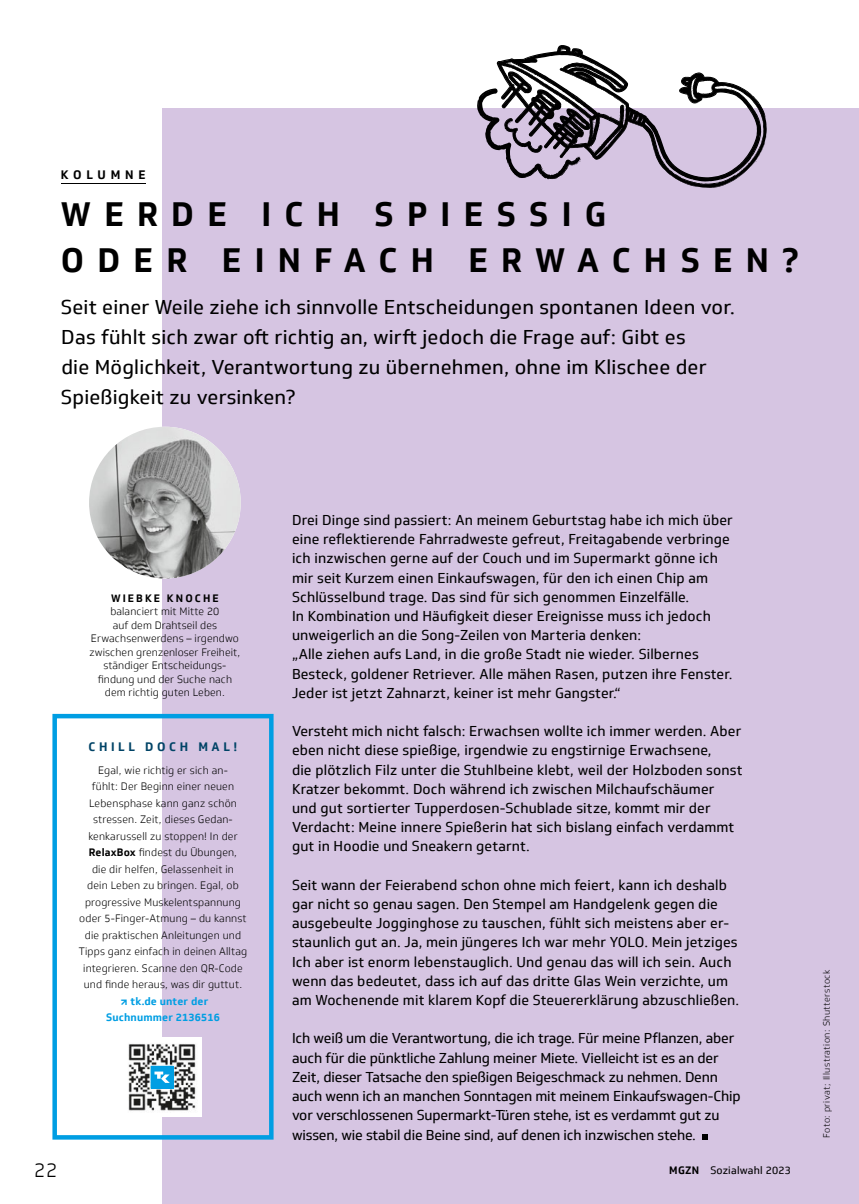
<style>
.page{position:relative;width:859px;height:1204px;background:#fff}
.page>*{position:absolute;margin:0;border:0;box-sizing:border-box;transform-origin:0 0}
.t1{font:700 33px/46.5px "Soleto TK Headline";letter-spacing:.4em;color:#000}
.t2{font:19.5px/30px "Soleto TK";letter-spacing:.01em;color:#000}
.t3{font:300 19.5px "Soleto TK";color:#000}
.t4{font:13.95px/19.2px "Soleto TK";letter-spacing:.01em;color:#000}
.t5{font:13.95px/19.2px "Soleto TK";letter-spacing:-.01em;color:#000}
.t6{font:700 12px "Soleto TK";letter-spacing:.3em;color:#004366}
.t7{font:700 12px "Soleto TK";letter-spacing:.4em;color:#000}
.t8{font:300 10.5px/16.5px "Soleto TK";letter-spacing:.015em;color:#000;text-align:center}
.t9{font:10.5px "Soleto TK";letter-spacing:.02em;color:#000}
.t10{font:300 9px "Soleto TK";letter-spacing:.05em;color:#000}
.s1{font-weight:700}
.s2{font-weight:700;color:#009ee3}
</style>
<div class="page">
<div style="left:162px;top:108px;width:697px;height:1095px;background:#d6c5e2"></div>
<svg style="left:702px;top:1134px;width:5px;height:5px"></svg>
<hr style="left:61px;top:183px;width:85px;height:1px;background:#000">
<svg style="left:52px;top:713px;width:222px;height:426px"></svg>
<svg style="left:477px;top:45px;width:290px;height:143px"></svg>
<img style="left:89px;top:426px;width:152px;height:152px;border-radius:76px">
<h2 class="t7" style="left:61px;top:167px;width:86px">KOLUMNE</h2>
<h2 class="t1" style="left:61px;top:191px;width:740px">WERDE ICH SPIESSIG<br>ODER EINFACH ERWACHSEN?</h2>
<h3 class="t2" style="left:61px;top:292px;width:676px">Seit einer Weile ziehe ich sinnvolle Entscheidungen spontanen Ideen vor.<br>Das fühlt sich zwar oft richtig an, wirft jedoch die Frage auf: Gibt es<br>die Möglichkeit, Verantwortung zu übernehmen, ohne im Klischee der Spießigkeit zu versinken?</h3>
<p class="t8" style="left:89px;top:591px;width:152px;line-height:13.5px"><span class="s1">WIEBKE KNOCHE </span>balanciert mit Mitte 20<br>auf dem Drahtseil des<br>Erwachsenwerdens – irgendwo zwischen grenzenloser Freiheit, ständiger Entscheidungs&shy;findung und der Suche nach dem richtig guten Leben.</p>
<p class="t6" style="left:89px;top:739px;width:150px">CHILL DOCH MAL!</p>
<p class="t8" style="left:79px;top:762px;width:170px">Egal, wie richtig er sich an-<br>fühlt: Der Beginn einer neuen<br>Lebensphase kann ganz schön stressen. Zeit, dieses Gedan&shy;kenkarussell zu stoppen! In der<br><span class="s1">RelaxBox</span> findest du Übungen,<br>die dir helfen, Gelassenheit in<br>dein Leben zu bringen. Egal, ob progressive Muskelentspannung oder 5-Finger-Atmung – du kannst die praktischen Anleitungen und<br>Tipps ganz einfach in deinen Alltag integrieren. Scanne den QR-Code und finde heraus, was dir guttut. <span class="s2">↗tk.de unter der<br>Suchnummer 2136516</span></p>
<p class="t4" style="left:292px;top:510px;width:442px">Drei Dinge sind passiert: An meinem Geburtstag habe ich mich über eine reflektierende Fahrradweste gefreut, Freitagabende verbringe ich inzwischen gerne auf der Couch und im Supermarkt gönne ich mir seit Kurzem einen Einkaufswagen, für den ich einen Chip am Schlüsselbund trage. Das sind für sich genommen Einzelfälle.<br>In Kombination und Häufigkeit dieser Ereignisse muss ich jedoch unweigerlich an die Song-Zeilen von Marteria denken:<br>„Alle ziehen aufs Land, in die große Stadt nie wieder. Silbernes Besteck, goldener Retriever. Alle mähen Rasen, putzen ihre Fenster.<br>Jeder ist jetzt Zahnarzt, keiner ist mehr Gangster.“</p>
<p class="t4" style="left:292px;top:721px;width:452px">Versteht mich nicht falsch: Erwachsen wollte ich immer werden. Aber eben nicht diese spießige, irgendwie zu engstirnige Erwachsene,<br>die plötzlich Filz unter die Stuhlbeine klebt, weil der Holzboden sonst Kratzer bekommt. Doch während ich zwischen Milchaufschäumer und gut sortierter Tupperdosen-Schublade sitze, kommt mir der Verdacht: Meine innere Spießerin hat sich bislang einfach verdammt gut in Hoodie und Sneakern getarnt.</p>
<p class="t4" style="left:292px;top:875px;width:449px">Seit wann der Feierabend schon ohne mich feiert, kann ich deshalb gar nicht so genau sagen. Den Stempel am Handgelenk gegen die ausgebeulte Jogginghose zu tauschen, fühlt sich meistens aber er&shy;staunlich gut an. Ja, mein jüngeres Ich war mehr YOLO. Mein jetziges Ich aber ist enorm lebenstauglich. Und genau das will ich sein. Auch wenn das bedeutet, dass ich auf das dritte Glas Wein verzichte, um am Wochenende mit klarem Kopf die Steuererklärung abzuschließen.</p>
<p class="t5" style="left:292px;top:1028px;width:450px">Ich weiß um die Verantwortung, die ich trage. Für meine Pflanzen, aber auch für die pünktliche Zahlung meiner Miete. Vielleicht ist es an der Zeit, dieser Tatsache den spießigen Beigeschmack zu nehmen. Denn auch wenn ich an manchen Sonntagen mit meinem Einkaufswagen-Chip vor verschlossenen Supermarkt-Türen stehe, ist es verdammt gut zu wissen, wie stabil die Beine sind, auf denen ich inzwischen stehe.</p>
<h2 class="t3" style="left:34px;top:1158px;width:25px">22</h2>
<p class="t9" style="left:669px;top:1163px;width:123px"><span class="s1">MGZN</span> Sozialwahl 2023</p>
<p class="t10" style="left:821px;top:1137px;width:169px;rotate:-90deg">Foto: privat; Illustration: Shutterstock</p>
</div>
